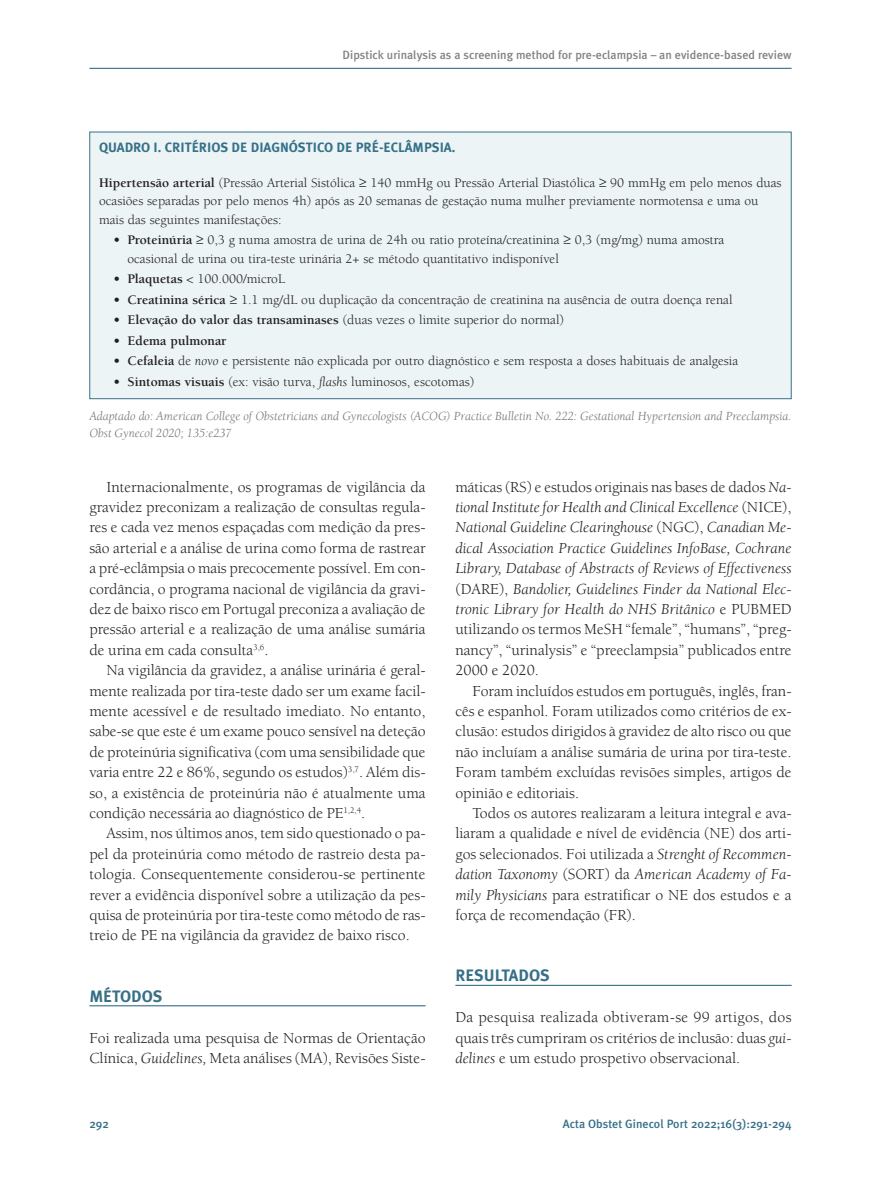
<style>
.page{position:relative;width:881px;height:1191px;background:#fff}
.page>*{position:absolute;margin:0;border:0;box-sizing:border-box;transform-origin:0 0}
.t1{font:700 16.5px "Meta Plus";color:#367087}
.t2{font:15.75px/20.4px "Berkeley";color:#231f20;text-align:justify}
.t3{font:italic 15.75px/20.4px "Berkeley";color:#231f20;text-align:justify}
.t4{font:13.5px/18.3px "Berkeley";color:#231f20}
.t5{font:700 13.5px "Meta Plus";color:#367087}
.t6{font:700 13.5px "Berkeley";color:#231f20}
.t7{font:italic 12.75px/17.2px "Berkeley";color:#777574}
.t8{font:500 12px "Meta Plus";color:#808285}
.t9{font:500 12px "Meta Plus";color:#367087}
.s1{font-weight:700}
.s2{font-style:italic}
.s3{font-style:normal}
</style>
<div class="page">
<hr style="left:89px;top:68px;width:702px;height:1px;background:#367087">
<hr style="left:89px;top:1005px;width:336px;height:1px;background:#367087">
<hr style="left:455px;top:984px;width:336px;height:2px;background:#367087">
<div style="left:90px;top:132px;width:700px;height:266px;background:#ecf4f6"></div>
<div style="left:89px;top:132px;width:702px;height:267px;border:1px solid #367087"></div>
<p class="t8" style="left:342px;top:47px;width:450px">Dipstick urinalysis as a screening method for pre-eclampsia – an evidence-based review</p>
<p class="t5" style="left:99px;top:139px;width:357px">QUADRO I. CRITÉRIOS DE DIAGNÓSTICO DE PRÉ-ECLÂMPSIA.</p>
<p class="t4" style="left:99px;top:175px;width:683px"><span class="s1">Hipertensão arterial</span> (Pressão Arterial Sistólica ≥ 140 mmHg ou Pressão Arterial Diastólica ≥ 90 mmHg em pelo menos duas ocasiões separadas por pelo menos 4h) após as 20 semanas de gestação numa mulher previamente normotensa e uma ou mais das seguintes manifestações:</p>
<p class="t4" style="left:127px;top:232px;width:598px;text-indent:-14px"><span class="s1">• Proteinúria</span> ≥ 0,3 g numa amostra de urina de 24h ou ratio proteína/creatinina ≥ 0,3 (mg/mg) numa amostra ocasional de urina ou tira-teste urinária 2+ se método quantitativo indisponível</p>
<p class="t4" style="left:114px;top:271px;width:173px"><span class="s1">• Plaquetas</span> &lt; 100.000/microL</p>
<p class="t4" style="left:114px;top:291px;width:620px"><span class="s1">• Creatinina sérica</span> ≥ 1.1 mg/dL ou duplicação da concentração de creatinina na ausência de outra doença renal</p>
<p class="t4" style="left:114px;top:312px;width:451px"><span class="s1">• Elevação do valor das transaminases</span> (duas vezes o limite superior do normal)</p>
<p class="t6" style="left:114px;top:335px;width:114px">• Edema pulmonar</p>
<p class="t4" style="left:114px;top:353px;width:625px"><span class="s1">• Cefaleia</span> de <span class="s2">novo</span> e persistente não explicada por outro diagnóstico e sem resposta a doses habituais de analgesia</p>
<p class="t4" style="left:114px;top:373px;width:362px"><span class="s1">• Sintomas visuais</span> (ex: visão turva, <span class="s2">flashs</span> luminosos, escotomas)</p>
<p class="t7" style="left:89px;top:408px;width:703px">Adaptado do: American College of Obstetricians and Gynecologists (ACOG) Practice Bulletin No. 222: Gestational Hypertension and Preeclampsia.<br>Obst Gynecol 2020; 135:e237</p>
<p class="t2" style="left:89px;top:478px;width:337px;text-indent:17px">Internacionalmente, os programas de vigilância da gravidez preconizam a realização de consultas regula&shy;res e cada vez menos espaçadas com medição da pres&shy;são arterial e a análise de urina como forma de rastrear a pré-eclâmpsia o mais precocemente possível. Em con&shy;cordância, o programa nacional de vigilância da gravi&shy;dez de baixo risco em Portugal preconiza a avaliação de pressão arterial e a realização de uma análise sumária de urina em cada consulta<sup>3,6</sup>.</p>
<p class="t2" style="left:89px;top:661px;width:337px;text-indent:17px">Na vigilância da gravidez, a análise urinária é geral&shy;mente realizada por tira-teste dado ser um exame facil&shy;mente acessível e de resultado imediato. No entanto, sabe-se que este é um exame pouco sensível na deteção de proteinúria significativa (com uma sensibilidade que varia entre 22 e 86%, segundo os estudos)<sup>3,7</sup>. Além dis&shy;so, a existência de proteinúria não é atualmente uma condição necessária ao diagnóstico de PE<sup>1,2,4</sup>.</p>
<p class="t2" style="left:89px;top:824px;width:337px;text-indent:17px">Assim, nos últimos anos, tem sido questionado o pa&shy;pel da proteinúria como método de rastreio desta pa&shy;tologia. Consequentemente considerou-se pertinente rever a evidência disponível sobre a utilização da pes&shy;quisa de proteinúria por tira-teste como método de ras&shy;treio de PE na vigilância da gravidez de baixo risco.</p>
<p class="t1" style="left:89px;top:986px;width:75px">MÉTODOS</p>
<p class="t2" style="left:89px;top:1028px;width:337px">Foi realizada uma pesquisa de Normas de Orientação<br>Clínica, <span class="s2">Guidelines,</span> Meta análises (MA), Revisões Siste-</p>
<p class="t3" style="left:455px;top:478px;width:337px"><span class="s3">máticas (RS) e estudos originais nas bases de dados</span> Na&shy;tional Institutefor Health and Clinical Excellence <span class="s3">(NICE), </span>National Guideline Clearinghouse <span class="s3">(NGC),</span> Canadian Me&shy;dical Association Practice Guidelines InfoBase, Cochrane Library, Database of Abstracts of Reviews of Effectiveness <span class="s3">(DARE),</span> Bandolier, Guidelines Finder da National Elec&shy;tronic Library for Health do NHS Britânico <span class="s3">e PUBMED utilizando os termos MeSH “female”, “humans”, “preg&shy;nancy”, “urinalysis” e “preeclampsia” publicados entre 2000 e 2020.</span></p>
<p class="t2" style="left:455px;top:682px;width:337px;text-indent:17px">Foram incluídos estudos em português, inglês, fran&shy;cês e espanhol. Foram utilizados como critérios de ex&shy;clusão: estudos dirigidos à gravidez de alto risco ou que não incluíam a análise sumária de urina por tira-teste.<br>Foram também excluídas revisões simples, artigos de opinião e editoriais.</p>
<p class="t2" style="left:455px;top:804px;width:337px;text-indent:17px">Todos os autores realizaram a leitura integral e ava&shy;liaram a qualidade e nível de evidência (NE) dos arti&shy;gos selecionados. Foi utilizada a <span class="s2">Strenght of Recommen&shy;dation Taxonomy</span> (SORT) da <span class="s2">American Academy of Fa&shy;mily Physicians</span> para estratificar o NE dos estudos e a força de recomendação (FR).</p>
<p class="t1" style="left:455px;top:966px;width:96px">RESULTADOS</p>
<p class="t2" style="left:455px;top:1008px;width:337px">Da pesquisa realizada obtiveram-se 99 artigos, dos quais três cumpriram os critérios de inclusão: duas <span class="s2">gui&shy;delines</span> e um estudo prospetivo observacional.</p>
<p class="t9" style="left:89px;top:1117px;width:21px">292</p>
<p class="t9" style="left:562px;top:1117px;width:230px">Acta Obstet Ginecol Port 2022;16(3):291-294</p>
</div>
